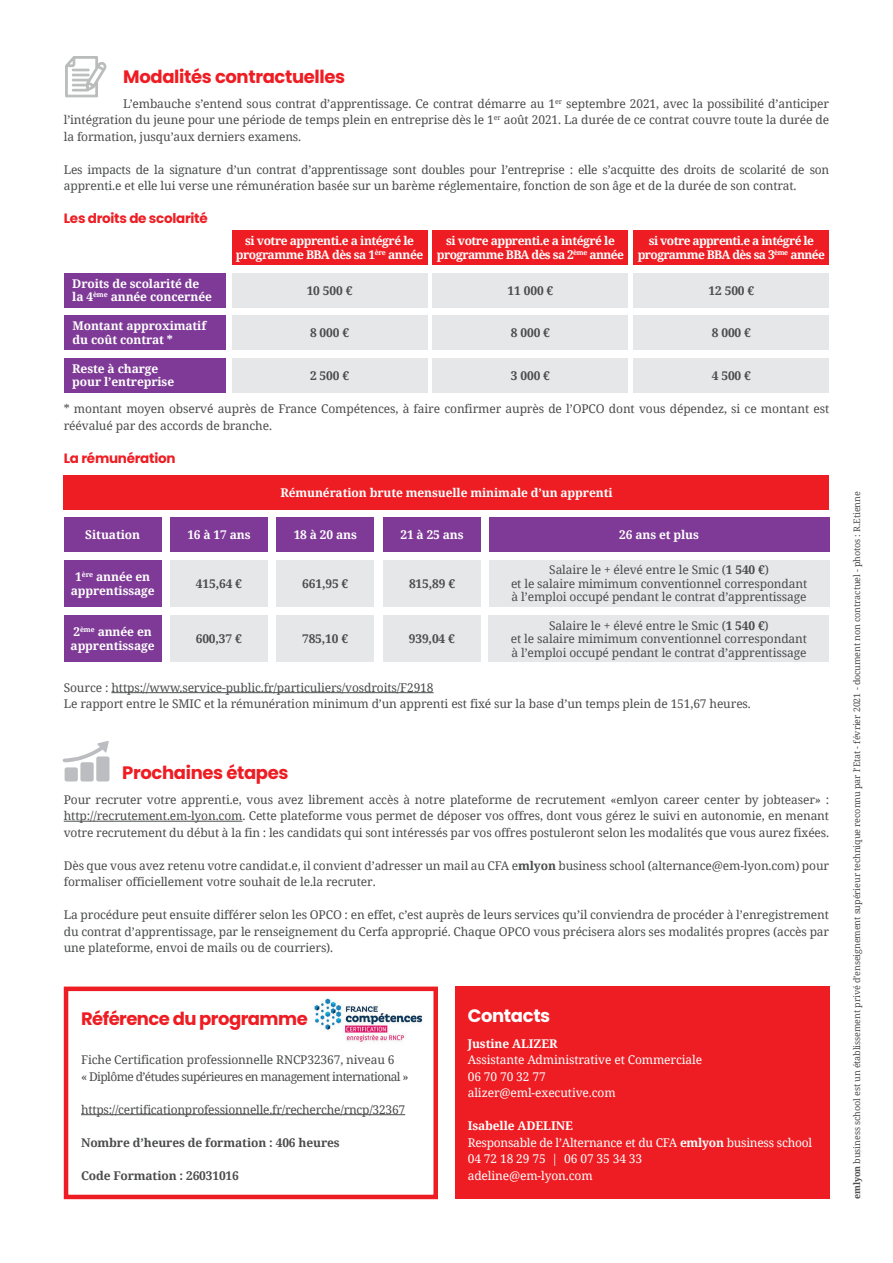
<style>
.page{position:relative;width:893px;height:1263px;background:#fff}
.page>*{position:absolute;margin:0;border:0;box-sizing:border-box;transform-origin:0 0}
.t1{font:700 18px "Poppins";letter-spacing:-.02em;color:#ee1d23}
.t2{font:700 18px "Poppins";letter-spacing:-.02em;color:#fff}
.t3{font:700 13.5px "Poppins";letter-spacing:-.02em;color:#ee1d23}
.t4{font:12px/16.5px "Noto Serif";letter-spacing:-.01em;color:#4b4c4d}
.t5{font:700 12px/13.5px "Noto Serif";letter-spacing:-.01em;color:#fff}
.t6{font:12px/16.5px "Noto Serif";letter-spacing:-.01em;color:#fff}
.t7{font:700 12px "Noto Serif";letter-spacing:-.01em;color:#4b4c4d}
.t8{font:700 12px/13.5px "Noto Serif";letter-spacing:-.04em;color:#fff;text-align:center}
.t9{font:12px/16.5px "Noto Serif";letter-spacing:-.03em;color:#4b4c4d}
.t10{font:700 12px/13.5px "Noto Serif";letter-spacing:-.05em;color:#fff;text-align:center}
.t11{font:9px "Noto Serif";letter-spacing:-.01em;color:#4b4c4d}
.s1{font-weight:700}
</style>
<div class="page">
<hr style="left:81px;top:1114px;width:324px;height:1px;background:#4b4c4d">
<div style="left:64px;top:986px;width:374px;height:213px;border:4px solid #ee1d23"></div>
<img style="left:313px;top:998px;width:110px;height:44px">
<div style="left:455px;top:986px;width:374px;height:213px;background:#ee1d23"></div>
<hr style="left:111px;top:692px;width:323px;height:1px;background:#4b4c4d">
<hr style="left:64px;top:821px;width:178px;height:1px;background:#4b4c4d">
<div style="left:232px;top:231px;width:195px;height:34px;background:#ee1d23"></div>
<div style="left:433px;top:231px;width:195px;height:34px;background:#ee1d23"></div>
<div style="left:634px;top:231px;width:195px;height:34px;background:#ee1d23"></div>
<div style="left:232px;top:273px;width:195px;height:34px;background:#e6e7e9"></div>
<div style="left:433px;top:273px;width:195px;height:34px;background:#e6e7e9"></div>
<div style="left:634px;top:273px;width:195px;height:34px;background:#e6e7e9"></div>
<div style="left:232px;top:316px;width:195px;height:34px;background:#e6e7e9"></div>
<div style="left:433px;top:316px;width:195px;height:34px;background:#e6e7e9"></div>
<div style="left:634px;top:316px;width:195px;height:34px;background:#e6e7e9"></div>
<div style="left:232px;top:358px;width:195px;height:34px;background:#e6e7e9"></div>
<div style="left:433px;top:358px;width:195px;height:34px;background:#e6e7e9"></div>
<div style="left:634px;top:358px;width:195px;height:34px;background:#e6e7e9"></div>
<div style="left:64px;top:273px;width:161px;height:34px;background:#7e3a96"></div>
<div style="left:64px;top:316px;width:161px;height:34px;background:#7e3a96"></div>
<div style="left:64px;top:358px;width:161px;height:34px;background:#7e3a96"></div>
<div style="left:64px;top:475px;width:765px;height:34px;background:#ee1d23"></div>
<div style="left:64px;top:518px;width:98px;height:34px;background:#7e3a96"></div>
<div style="left:276px;top:518px;width:98px;height:34px;background:#7e3a96"></div>
<div style="left:383px;top:518px;width:98px;height:34px;background:#7e3a96"></div>
<div style="left:489px;top:518px;width:340px;height:34px;background:#7e3a96"></div>
<div style="left:64px;top:560px;width:98px;height:47px;background:#7e3a96"></div>
<div style="left:170px;top:518px;width:98px;height:34px;background:#7e3a96"></div>
<div style="left:276px;top:560px;width:98px;height:47px;background:#e6e7e9"></div>
<div style="left:383px;top:560px;width:98px;height:47px;background:#e6e7e9"></div>
<div style="left:489px;top:560px;width:340px;height:47px;background:#e6e7e9"></div>
<div style="left:170px;top:560px;width:98px;height:47px;background:#e6e7e9"></div>
<div style="left:64px;top:615px;width:97px;height:47px;background:#7e3a96"></div>
<div style="left:276px;top:615px;width:98px;height:47px;background:#e6e7e9"></div>
<div style="left:383px;top:615px;width:98px;height:47px;background:#e6e7e9"></div>
<div style="left:489px;top:615px;width:340px;height:47px;background:#e6e7e9"></div>
<div style="left:170px;top:615px;width:98px;height:47px;background:#e6e7e9"></div>
<svg style="left:65px;top:56px;width:42px;height:42px"></svg>
<div style="left:65px;top:767px;width:13px;height:14px;background:#bcbdc0;border-radius:2px"></div>
<div style="left:80px;top:762px;width:14px;height:19px;background:#bcbdc0;border-radius:2px"></div>
<div style="left:96px;top:756px;width:13px;height:25px;background:#bcbdc0;border-radius:2px"></div>
<svg style="left:63px;top:741px;width:46px;height:21px"></svg>
<h1 class="t1" style="left:123px;top:66px;width:223px">Modalités contractuelles</h1>
<p class="t4" style="left:64px;top:95px;width:767px;text-align:justify;text-indent:59px">L’embauche s’entend sous contrat d’apprentissage. Ce contrat démarre au 1<sup>er</sup> septembre 2021, avec la possibilité d’anticiper l’intégration du jeune pour une période de temps plein en entreprise dès le 1<sup>er</sup> août 2021. La durée de ce contrat couvre toute la durée de la formation, jusqu’aux derniers examens.</p>
<p class="t4" style="left:64px;top:161px;width:767px">Les impacts de la signature d’un contrat d’apprentissage sont doubles pour l’entreprise : elle s’acquitte des droits de scolarité de son apprenti.e et elle lui verse une rémunération basée sur un barème réglementaire, fonction de son âge et de la durée de son contrat.</p>
<p class="t3" style="left:64px;top:211px;width:145px">Les droits de scolarité</p>
<p class="t5" style="left:72px;top:276px;width:141px">Droits de scolarité de la 4<sup>ème</sup> année concernée</p>
<p class="t5" style="left:72px;top:319px;width:135px">Montant approximatif du coût contrat *</p>
<p class="t5" style="left:72px;top:361px;width:103px">Reste à charge pour l’entreprise</p>
<p class="t8" style="left:236px;top:234px;width:189px">si votre apprenti.e a intégré le programme BBA dès sa 1<sup>ère</sup> année</p>
<p class="t8" style="left:437px;top:234px;width:189px">si votre apprenti.e a intégré le programme BBA dès sa 2<sup>ème</sup> année</p>
<p class="t10" style="left:638px;top:234px;width:189px">si votre apprenti.e a intégré le programme BBA dès sa 3<sup>ème</sup> année</p>
<p class="t7" style="left:307px;top:282px;width:47px">10 500 €</p>
<p class="t7" style="left:508px;top:282px;width:47px">11 000 €</p>
<p class="t7" style="left:709px;top:282px;width:47px">12 500 €</p>
<p class="t7" style="left:310px;top:324px;width:41px">8 000 €</p>
<p class="t7" style="left:511px;top:324px;width:41px">8 000 €</p>
<p class="t7" style="left:712px;top:324px;width:41px">8 000 €</p>
<p class="t7" style="left:310px;top:367px;width:41px">2 500 €</p>
<p class="t7" style="left:511px;top:367px;width:41px">3 000 €</p>
<p class="t7" style="left:712px;top:367px;width:41px">4 500 €</p>
<p class="t4" style="left:64px;top:400px;width:767px">* montant moyen observé auprès de France Compétences, à faire confirmer auprès de l’OPCO dont vous dépendez, si ce montant est réévalué par des accords de branche.</p>
<p class="t3" style="left:64px;top:450px;width:113px">La rémunération</p>
<p class="t5" style="left:280px;top:485px;width:334px">Rémunération brute mensuelle minimale d’un apprenti</p>
<p class="t5" style="left:85px;top:528px;width:56px">Situation</p>
<p class="t5" style="left:294px;top:528px;width:65px">18 à 20 ans</p>
<p class="t5" style="left:400px;top:528px;width:65px">21 à 25 ans</p>
<p class="t5" style="left:619px;top:528px;width:81px">26 ans et plus</p>
<p class="t5" style="left:71px;top:570px;width:85px;text-align:center">1<sup>ère</sup> année en apprentissage</p>
<p class="t5" style="left:187px;top:528px;width:65px">16 à 17 ans</p>
<p class="t4" style="left:511px;top:563px;width:298px;line-height:13.5px;text-align:center">Salaire le + élevé entre le Smic (<span class="s1">1 540 €</span>)<br>et le salaire mimimum conventionnel correspondant à l’emploi occupé pendant le contrat d’apprentissage</p>
<p class="t7" style="left:196px;top:575px;width:48px">415,64 €</p>
<p class="t7" style="left:302px;top:575px;width:48px">661,95 €</p>
<p class="t7" style="left:409px;top:575px;width:48px">815,89 €</p>
<p class="t5" style="left:71px;top:625px;width:85px">2<sup>ème</sup> année en apprentissage</p>
<p class="t7" style="left:302px;top:630px;width:48px">785,10 €</p>
<p class="t7" style="left:409px;top:630px;width:48px">939,04 €</p>
<p class="t7" style="left:196px;top:630px;width:48px">600,37 €</p>
<p class="t4" style="left:511px;top:618px;width:298px;line-height:13.5px;text-align:center">Salaire le + élevé entre le Smic (<span class="s1">1 540 €</span>)<br>et le salaire mimimum conventionnel correspondant à l’emploi occupé pendant le contrat d’apprentissage</p>
<p class="t4" style="left:64px;top:679px;width:689px">Source : https://www.service-public.fr/particuliers/vosdroits/F2918<br>Le rapport entre le SMIC et la rémunération minimum d’un apprenti est fixé sur la base d’un temps plein de 151,67 heures.</p>
<h1 class="t1" style="left:122px;top:762px;width:168px">Prochaines étapes</h1>
<p class="t4" style="left:64px;top:791px;width:767px;text-align:justify">Pour recruter votre apprenti.e, vous avez librement accès à notre plateforme de recrutement «emlyon career center by jobteaser» : http://recrutement.em-lyon.com. Cette plateforme vous permet de déposer vos offres, dont vous gérez le suivi en autonomie, en menant votre recrutement du début à la fin : les candidats qui sont intéressés par vos offres postuleront selon les modalités que vous aurez fixées.</p>
<p class="t4" style="left:64px;top:857px;width:767px">Dès que vous avez retenu votre candidat.e, il convient d’adresser un mail au CFA e<span class="s1">mlyon</span> business school (alternance@em-lyon.com) pour formaliser officiellement votre souhait de le.la recruter.</p>
<p class="t4" style="left:64px;top:906px;width:767px;text-align:justify">La procédure peut ensuite différer selon les OPCO : en effet, c’est auprès de leurs services qu’il conviendra de procéder à l’enregistrement du contrat d’apprentissage, par le renseignement du Cerfa approprié. Chaque OPCO vous précisera alors ses modalités propres (accès par une plateforme, envoi de mails ou de courriers).</p>
<h1 class="t1" style="left:81px;top:1008px;width:228px">Référence du programme</h1>
<p class="t9" style="left:81px;top:1051px;width:329px">Fiche Certification professionnelle RNCP32367, niveau 6<br>« Diplôme d’études supérieures en management international »</p>
<p class="t4" style="left:81px;top:1101px;width:326px">https://certificationprofessionnelle.fr/recherche/rncp/32367</p>
<p class="t7" style="left:81px;top:1134px;width:260px">Nombre d’heures de formation : 406 heures</p>
<p class="t7" style="left:81px;top:1167px;width:159px">Code Formation : 26031016</p>
<h1 class="t2" style="left:468px;top:1006px;width:84px">Contacts</h1>
<p class="t5" style="left:468px;top:1036px;width:91px">Justine ALIZER</p>
<p class="t6" style="left:468px;top:1051px;width:236px">Assistante Administrative et Commerciale<br>06 70 70 32 77<br>alizer@eml-executive.com</p>
<p class="t6" style="left:468px;top:1117px;width:346px"><span class="s1">Isabelle ADELINE<br></span>Responsable de l’Alternance et du CFA <span class="s1">emlyon</span> business school<br>04 72 18 29 75 | 06 07 35 34 33<br>adeline@em-lyon.com</p>
<p class="t11" style="left:851px;top:1199px;width:709px;rotate:-90deg"><span class="s1">emlyon</span> business school est un établissement privé d’enseignement supérieur technique reconnu par l’Etat - février 2021 - document non contractuel - photos : R.Etienne</p>
</div>
